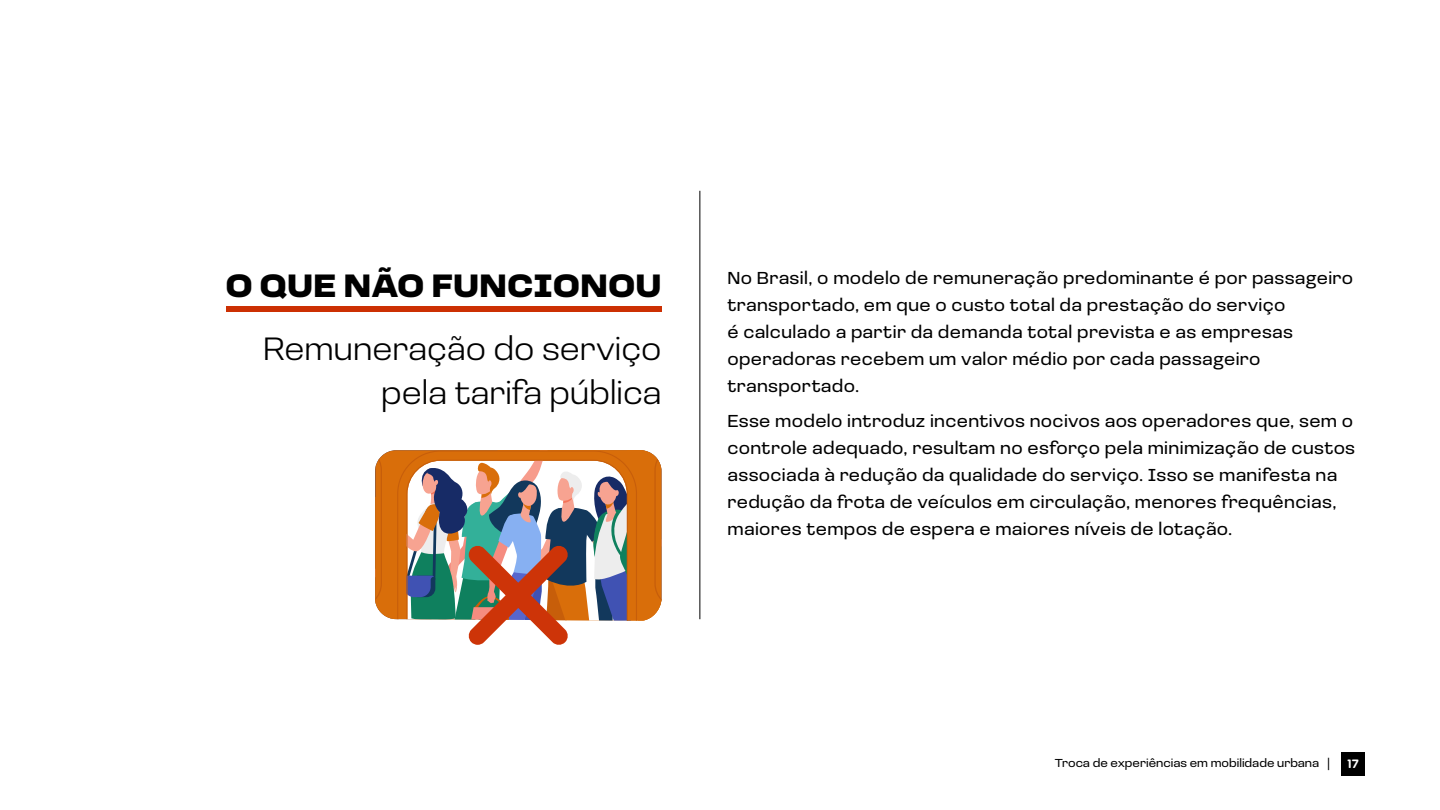
<style>
.page{position:relative;width:1440px;height:810px;background:#fff}
.page>*{position:absolute;margin:0;border:0;box-sizing:border-box;transform-origin:0 0}
.t1{font:300 33.6px/43.7px "Loos Wide";color:#000;text-align:right}
.t2{font:900 33.6px "Loos Wide";color:#000}
.t3{font:18px/27px "Loos Wide";letter-spacing:.02em;color:#000}
.t4{font:12px "Loos Wide";color:#000}
.t5{font:600 11.7px "Urbane Rounded";color:#fff}
</style>
<div class="page">
<div style="left:1341px;top:752px;width:24px;height:24px;background:#000"></div>
<hr style="left:700px;top:191px;width:1px;height:428px;background:#000">
<div style="left:226px;top:307px;width:435px;height:5px;background:#cc3003"></div>
<svg style="left:375px;top:450px;width:286px;height:195px"></svg>
<h1 class="t2" style="left:225px;top:261px;width:438px">O QUE NÃO FUNCIONOU</h1>
<h1 class="t1" style="left:263px;top:326px;width:400px">Remuneração do serviço pela tarifa pública</h1>
<p class="t3" style="left:728px;top:264px;width:627px">No Brasil, o modelo de remuneração predominante é por passageiro transportado, em que o custo total da prestação do serviço<br>é calculado a partir da demanda total prevista e as empresas operadoras recebem um valor médio por cada passageiro transportado.</p>
<p class="t3" style="left:728px;top:406px;width:629px">Esse modelo introduz incentivos nocivos aos operadores que, sem o controle adequado, resultam no esforço pela minimização de custos associada à redução da qualidade do serviço. Isso se manifesta na redução da frota de veículos em circulação, menores frequências, maiores tempos de espera e maiores níveis de lotação.</p>
<p class="t4" style="left:1055px;top:755px;width:277px">Troca de experiências em mobilidade urbana |</p>
<p class="t5" style="left:1348px;top:756px;width:13px">17</p>
</div>
